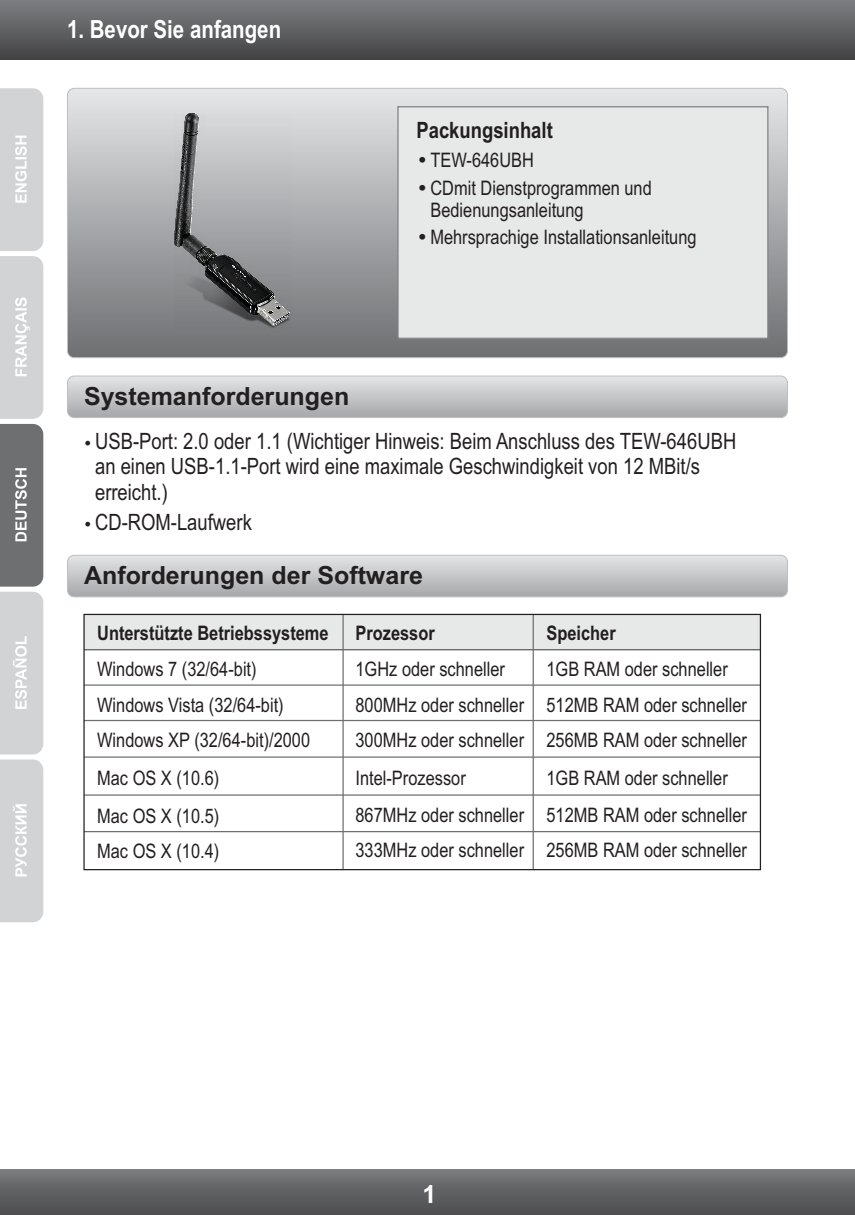
<style>
.page{position:relative;width:855px;height:1215px;background:#fff}
.page>*{position:absolute;margin:0;border:0;box-sizing:border-box;transform-origin:0 0}
.t1{font:700 25px "Arial";color:#231f20}
.t2{font:700 25px "Arial Narrow";color:#fff}
.t3{font:700 25px "Arial";color:#fff}
.t4{font:22.5px/25.5px "Arial Narrow";color:#231f20}
.t5{font:700 22.5px "Arial Narrow";color:#231f20}
.t6{font:20px/35.2px "Arial Narrow";color:#231f20}
.t7{font:700 20px "Arial Narrow";color:#231f20}
</style>
<div class="page">
<svg style="left:0;top:88px;width:43px;height:666px;background:#bebfc1"></svg>
<svg style="left:0;top:760px;width:43px;height:162px;background:#d3d5d6"></svg>
<div style="left:0;top:0;width:855px;height:59px;background:linear-gradient(to bottom,#7d7f81,#434345)"></div>
<div style="left:0;top:1170px;width:855px;height:45px;background:linear-gradient(to bottom,#77787b,#4c4c4e)"></div>
<div style="left:68px;top:88px;width:720px;height:270px;background:linear-gradient(to bottom,#e4e6e7,#6c6e71);border-radius:7px"></div>
<div style="left:67px;top:88px;width:721px;height:270px;border:1px solid #bcbec0;border-radius:7px"></div>
<div style="left:397px;top:106px;width:371px;height:233px;background:#e7e8e8"></div>
<div style="left:68px;top:376px;width:720px;height:42px;background:linear-gradient(to bottom,#e4e6e7,#a5a7aa);border-radius:7px"></div>
<div style="left:67px;top:376px;width:721px;height:42px;border:1px solid #bcbec0;border-radius:7px"></div>
<svg style="left:85px;top:616px;width:674px;height:252px"></svg>
<hr style="left:84px;top:720px;width:676px;height:1px;background:#6d6f71">
<hr style="left:84px;top:794px;width:676px;height:2px;background:#6d6f71">
<hr style="left:84px;top:684px;width:676px;height:2px;background:#6d6f71">
<hr style="left:84px;top:756px;width:676px;height:2px;background:#6d6f71">
<hr style="left:84px;top:831px;width:676px;height:1px;background:#6d6f71">
<hr style="left:84px;top:649px;width:676px;height:1px;background:#6d6f71">
<div style="left:83px;top:614px;width:678px;height:256px;border:1px solid #231f20"></div>
<div style="left:68px;top:555px;width:720px;height:42px;background:linear-gradient(to bottom,#e5e6e7,#a6a8ab);border-radius:7px"></div>
<div style="left:67px;top:555px;width:721px;height:42px;border:1px solid #bcbec0;border-radius:7px"></div>
<img style="left:175px;top:114px;width:117px;height:216px">
<svg style="left:419px;top:157px;width:6px;height:6px"></svg>
<svg style="left:419px;top:184px;width:6px;height:6px"></svg>
<svg style="left:419px;top:234px;width:6px;height:6px"></svg>
<p class="t2" style="left:67px;top:20px;width:216px">1. Bevor Sie anfangen</p>
<p class="t1" style="left:84px;top:387px;width:267px">Systemanforderungen</p>
<p class="t5" style="left:416px;top:122px;width:138px">Packungsinhalt</p>
<p class="t6" style="left:430px;top:145px;width:105px">TEW-646UBH</p>
<p class="t6" style="left:430px;top:178px;width:223px;line-height:22.8px">CDmit Dienstprogrammen und<br>Bedienungsanleitung</p>
<p class="t6" style="left:430px;top:222px;width:268px">Mehrsprachige Installationsanleitung</p>
<p class="t4" style="left:95px;top:430px;width:643px">USB-Port: 2.0 oder 1.1 (Wichtiger Hinweis: Beim Anschluss des TEW-646UBH</p>
<p class="t4" style="left:95px;top:455px;width:607px">an einen USB-1.1-Port wird eine maximale Geschwindigkeit von 12 MBit/s erreicht.)</p>
<p class="t4" style="left:95px;top:512px;width:158px">CD-ROM-Laufwerk</p>
<p class="t1" style="left:84px;top:566px;width:340px">Anforderungen der Software</p>
<p class="t7" style="left:97px;top:626px;width:233px">Unterstützte Betriebssysteme</p>
<p class="t7" style="left:356px;top:626px;width:81px">Prozessor</p>
<p class="t7" style="left:546px;top:626px;width:71px">Speicher</p>
<p class="t6" style="left:97px;top:654px;width:215px">Windows 7 (32/64-bit)<br>Windows Vista (32/64-bit)<br>Windows XP (32/64-bit)/2000</p>
<p class="t6" style="left:356px;top:654px;width:170px">1GHz oder schneller<br>800MHz oder schneller<br>300MHz oder schneller</p>
<p class="t6" style="left:546px;top:654px;width:202px">1GB RAM oder schneller<br>512MB RAM oder schneller<br>256MB RAM oder schneller</p>
<p class="t6" style="left:97px;top:762px;width:124px">Mac OS X (10.6)</p>
<p class="t6" style="left:97px;top:800px;width:124px">Mac OS X (10.5)</p>
<p class="t6" style="left:97px;top:835px;width:124px">Mac OS X (10.4)</p>
<p class="t6" style="left:356px;top:762px;width:112px">Intel-Prozessor</p>
<p class="t6" style="left:356px;top:800px;width:170px">867MHz oder schneller<br>333MHz oder schneller</p>
<p class="t6" style="left:546px;top:762px;width:183px">1GB RAM oder schneller</p>
<p class="t6" style="left:546px;top:800px;width:202px">512MB RAM oder schneller<br>256MB RAM oder schneller</p>
<p class="t3" style="left:423px;top:1185px;width:15px">1</p>
</div>
